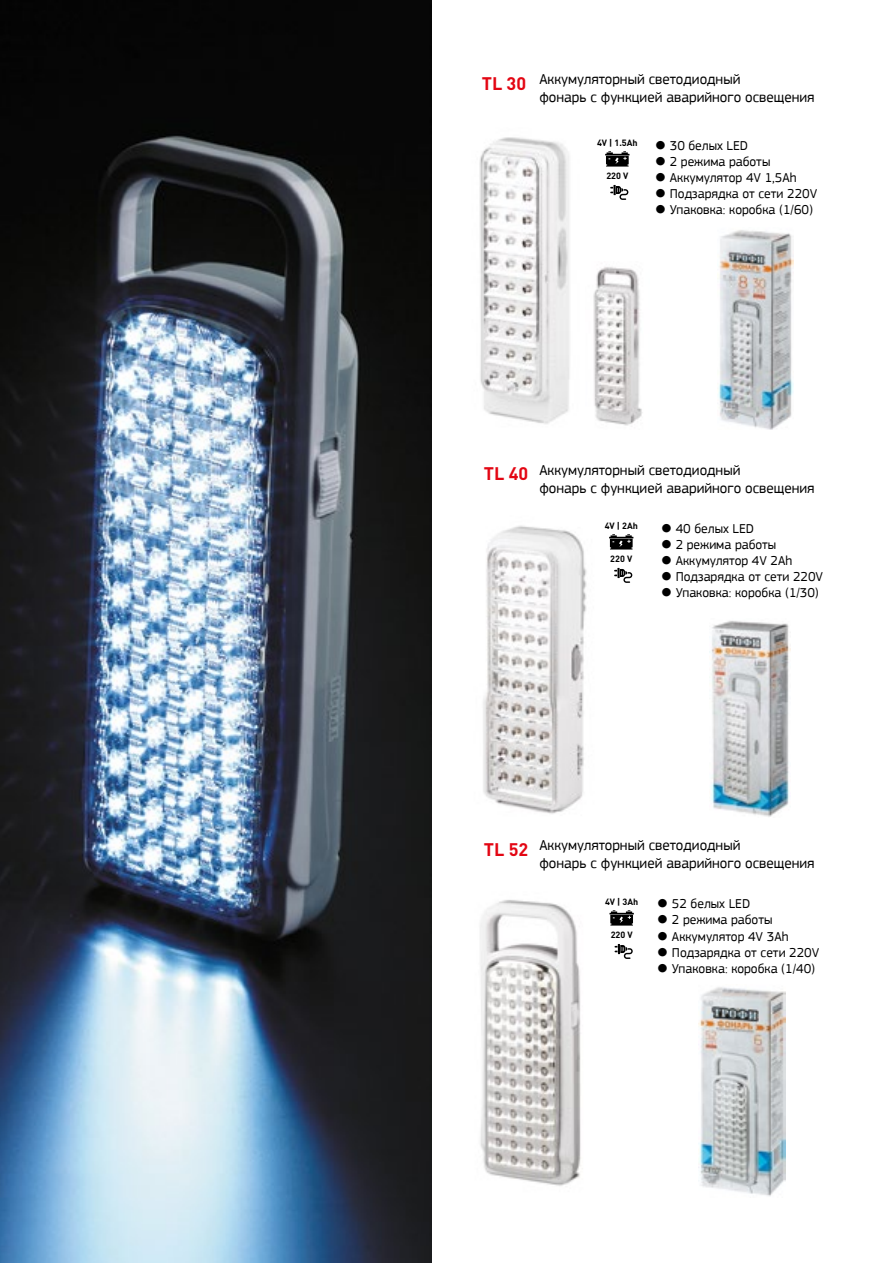
<style>
.page{position:relative;width:893px;height:1263px;background:#fff}
.page>*{position:absolute;margin:0;border:0;box-sizing:border-box;transform-origin:0 0}
.t1{font:15px/18px "PF Square Sans Pro";color:#000}
.t2{font:13.5px "PF Square Sans Pro";color:#000}
.t3{font:700 9px "DIN Pro";color:#000}
.s1{font-family:"DIN Pro";font-weight:700;font-size:18px;color:#e30613}
</style>
<div class="page">
<img style="left:479px;top:137px;width:91px;height:287px">
<img style="left:593px;top:267px;width:49px;height:159px">
<img style="left:718px;top:230px;width:76px;height:199px">
<svg style="left:605px;top:151px;width:24px;height:16px"></svg>
<svg style="left:610px;top:185px;width:18px;height:15px"></svg>
<img style="left:709px;top:620px;width:81px;height:197px">
<img style="left:483px;top:525px;width:138px;height:289px">
<svg style="left:609px;top:534px;width:24px;height:15px"></svg>
<div style="left:608px;top:567px;width:26px;height:17px;background:#fff"></div>
<svg style="left:614px;top:568px;width:18px;height:15px"></svg>
<img style="left:480px;top:900px;width:101px;height:286px">
<img style="left:699px;top:987px;width:87px;height:209px">
<svg style="left:609px;top:910px;width:25px;height:15px"></svg>
<svg style="left:614px;top:944px;width:19px;height:15px"></svg>
<img style="left:0;top:0;width:432px;height:1263px">
<p class="t1" style="left:539px;top:70px;width:277px;text-indent:-58px"><span class="s1">TL 30</span> Аккумуляторный светодиодный<br>фонарь с функцией аварийного освещения</p>
<p class="t2" style="left:655px;top:137px;width:95px">● 30 белых LED</p>
<p class="t2" style="left:655px;top:154px;width:117px">● 2 режима работы</p>
<p class="t2" style="left:655px;top:170px;width:143px">● Аккумулятор 4V 1,5Ah</p>
<p class="t2" style="left:655px;top:186px;width:164px">● Подзарядка от сети 220V</p>
<p class="t2" style="left:655px;top:202px;width:160px">● Упаковка: коробка (1/60)</p>
<p class="t3" style="left:597px;top:137px;width:42px">4V | 1.5Ah</p>
<p class="t3" style="left:606px;top:169px;width:23px">220 V</p>
<p class="t1" style="left:539px;top:461px;width:277px;text-indent:-55px"><span class="s1">TL 40</span> Аккумуляторный светодиодный<br>фонарь с функцией аварийного освещения</p>
<p class="t2" style="left:661px;top:520px;width:95px">● 40 белых LED</p>
<p class="t2" style="left:661px;top:536px;width:117px">● 2 режима работы</p>
<p class="t2" style="left:661px;top:553px;width:133px">● Аккумулятор 4V 2Ah</p>
<p class="t2" style="left:661px;top:569px;width:164px">● Подзарядка от сети 220V</p>
<p class="t2" style="left:661px;top:585px;width:160px">● Упаковка: коробка (1/30)</p>
<p class="t3" style="left:605px;top:520px;width:35px">4V | 2Ah</p>
<p class="t3" style="left:610px;top:552px;width:23px">220 V</p>
<p class="t1" style="left:539px;top:836px;width:277px;text-indent:-55px"><span class="s1">TL 52</span> Аккумуляторный светодиодный<br>фонарь с функцией аварийного освещения</p>
<p class="t2" style="left:657px;top:896px;width:95px">● 52 белых LED</p>
<p class="t2" style="left:657px;top:912px;width:117px">● 2 режима работы</p>
<p class="t2" style="left:657px;top:928px;width:133px">● Аккумулятор 4V 3Ah</p>
<p class="t2" style="left:657px;top:944px;width:164px">● Подзарядка от сети 220V</p>
<p class="t2" style="left:657px;top:961px;width:160px">● Упаковка: коробка (1/40)</p>
<p class="t3" style="left:605px;top:896px;width:35px">4V | 3Ah</p>
<p class="t3" style="left:611px;top:928px;width:23px">220 V</p>
</div>
